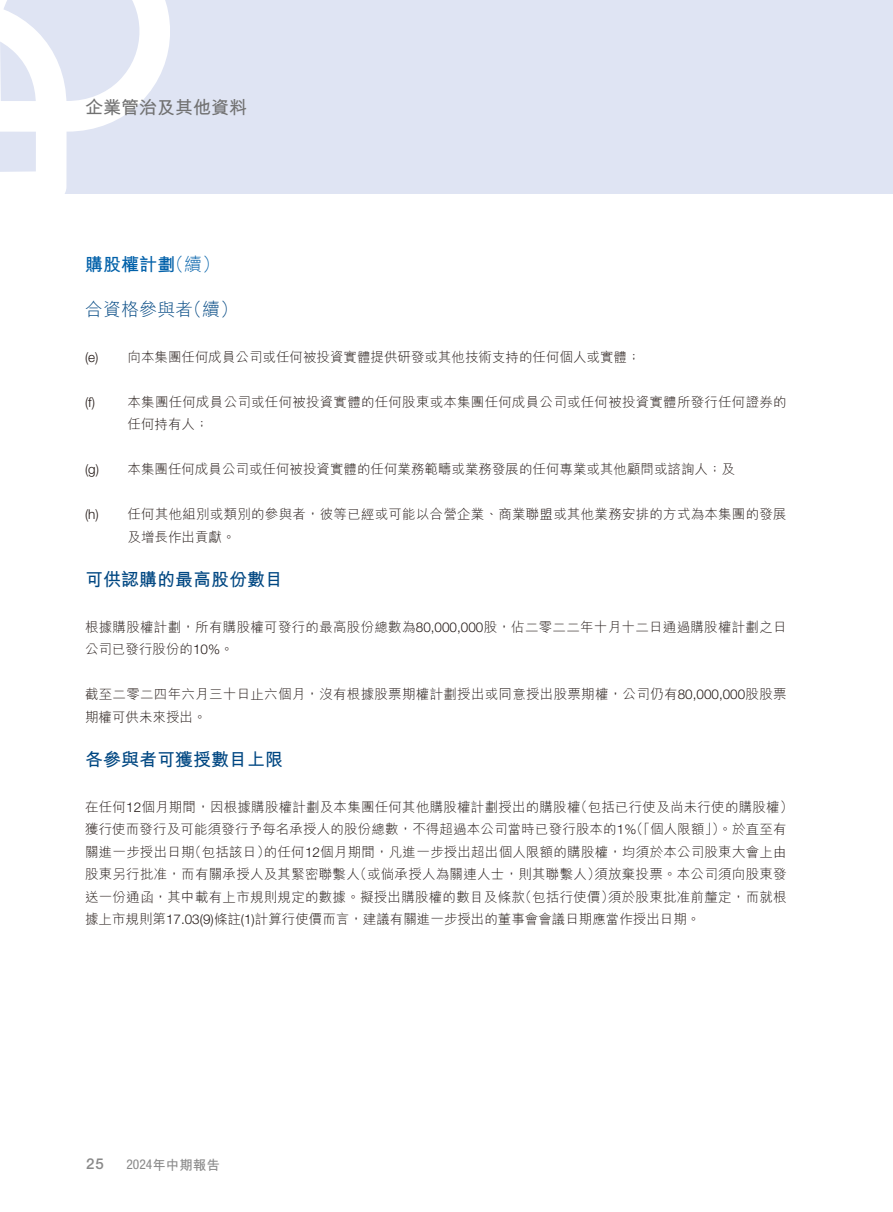
<style>
.page{position:relative;width:893px;height:1212px;background:#fff}
.page>*{position:absolute;margin:0;border:0;box-sizing:border-box;transform-origin:0 0}
.t1{font:18px "M Hei HK Bold E Ten B5 H";color:#004782}
.t2{font:18px "M Hei HK Bold E Ten B5 H";color:#717171}
.t3{font:18px "M Hei HK Light E Ten B5 H";color:#004782}
.t4{font:18px "M Hei HK Bold E Ten B5 H";color:#0060a9}
.t5{font:500 15px "Helvetica Neue LT Std";color:#898989}
.t6{font:13.5px/22.5px "M Hei HK Light E Ten B5 H";letter-spacing:.015em;color:#231916}
.t7{font:13.5px "M Hei HK Bold E Ten B5 H";color:#898989}
.t8{font:300 13.5px "Helvetica Neue LT Std";color:#231916}
.s1{font-family:"M Hei HK Light E Ten B5 H"}
.s2{font-family:"Helvetica Neue LT Std";font-weight:300}
.s3{font-family:"Helvetica Neue LT Std";font-stretch:condensed}
</style>
<div class="page">
<div style="left:0;top:0;width:892px;height:193px;background:#dfe4f3"></div>
<svg style="left:0;top:0;width:180px;height:194px"></svg>
<h1 class="t2" style="left:85px;top:100px;width:164px">企業管治及其他資料</h1>
<h1 class="t4" style="left:85px;top:258px;width:136px">購股權計劃<span class="s1">（續）</span></h1>
<h1 class="t3" style="left:85px;top:303px;width:154px">合資格參與者（續）</h1>
<p class="t6" style="left:85px;top:347px;width:557px"><span class="s2">(e)</span> 向本集團任何成員公司或任何被投資實體提供研發或其他技術支持的任何個人或實體；</p>
<p class="t8" style="left:85px;top:397px;width:12px">(f)</p>
<p class="t6" style="left:128px;top:392px;width:661px">本集團任何成員公司或任何被投資實體的任何股東或本集團任何成員公司或任何被投資實體所發行任何證券的任何持有人；</p>
<p class="t6" style="left:85px;top:460px;width:652px"><span class="s2">(g)</span> 本集團任何成員公司或任何被投資實體的任何業務範疇或業務發展的任何專業或其他顧問或諮詢人；及</p>
<p class="t6" style="left:128px;top:505px;width:661px;text-indent:-43px"><span class="s2">(h)</span> 任何其他組別或類別的參與者，彼等已經或可能以合營企業、商業聯盟或其他業務安排的方式為本集團的發展及增長作出貢獻。</p>
<h1 class="t1" style="left:85px;top:573px;width:200px">可供認購的最高股份數目</h1>
<p class="t6" style="left:85px;top:617px;width:703px">根據購股權計劃，所有購股權可發行的最高股份總數為<span class="s2">80,000,000</span>股，佔二零二二年十月十二日通過購股權計劃之日公司已發行股份的<span class="s2">10%</span>。</p>
<p class="t6" style="left:85px;top:685px;width:703px">截至二零二四年六月三十日止六個月，沒有根據股票期權計劃授出或同意授出股票期權，公司仍有<span class="s2">80,000,000</span>股股票期權可供未來授出。</p>
<h1 class="t1" style="left:85px;top:753px;width:200px">各參與者可獲授數目上限</h1>
<p class="t6" style="left:85px;top:797px;width:710px">在任何<span class="s2">12</span>個月期間，因根據購股權計劃及本集團任何其他購股權計劃授出的購股權（包括已行使及尚未行使的購股權）獲行使而發行及可能須發行予每名承授人的股份總數，不得超過本公司當時已發行股本的<span class="s2">1%</span>（「個人限額」）。於直至有關進一步授出日期（包括該日）的任何<span class="s2">12</span>個月期間，凡進一步授出超出個人限額的購股權，均須於本公司股東大會上由股東另行批准，而有關承授人及其緊密聯繫人（或倘承授人為關連人士，則其聯繫人）須放棄投票。本公司須向股東發送一份通函，其中載有上市規則規定的數據。擬授出購股權的數目及條款（包括行使價）須於股東批准前釐定，而就根據上市規則第<span class="s2">17.03(9)</span>條註<span class="s2">(1)</span>計算行使價而言，建議有關進一步授出的董事會會議日期應當作授出日期。</p>
<p class="t5" style="left:86px;top:1158px;width:19px">25</p>
<p class="t7" style="left:126px;top:1160px;width:95px"><span class="s3">2024</span>年中期報告</p>
</div>
